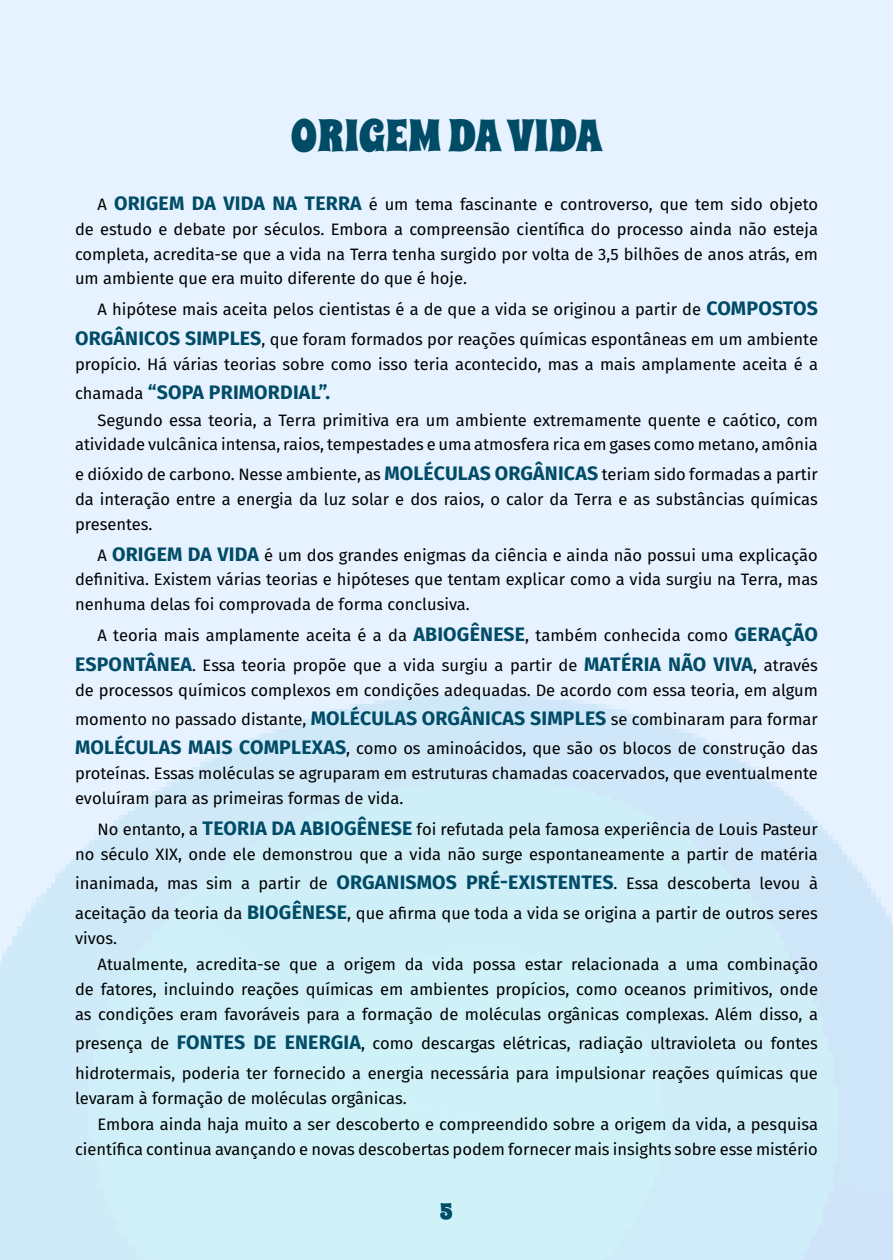
<style>
.page{position:relative;width:893px;height:1260px;background:#fff}
.page>*{position:absolute;margin:0;border:0;box-sizing:border-box;transform-origin:0 0}
.t1{font:45px "Spicy Rice";color:#004b66}
.t2{font:22.5px "Spicy Rice";color:#004b66}
.t3{font:700 19.5px "Fira Sans";letter-spacing:.01em;color:#004b66}
.t4{font:16.5px/24.9px "Fira Sans";color:#000}
.s1{font-weight:700;font-size:19.5px;color:#004b66}
.s2{font-weight:400;font-size:16.5px;color:#000}
</style>
<div class="page">
<div style="left:0;top:0;width:892px;height:1260px;background:linear-gradient(to bottom,#edf3ff,#cdedf7)"></div>
<h1 class="t1" style="left:291px;top:105px;width:312px">ORIGEM DA VIDA</h1>
<p class="t4" style="left:75px;top:191px;width:744px;text-align:justify;text-indent:23px">A <span class="s1">ORIGEM DA VIDA NA TERRA</span> é um tema fascinante e controverso, que tem sido objeto de estudo e debate por séculos. Embora a compreensão científica do processo ainda não esteja completa, acredita-se que a vida na Terra tenha surgido por volta de 3,5 bilhões de anos atrás, em um ambiente que era muito diferente do que é hoje.</p>
<p class="t4" style="left:75px;top:294px;width:744px;line-height:29.4px;text-align:right">A hipótese mais aceita pelos cientistas é a de que a vida se originou a partir de <span class="s1">COMPOSTOS<br>ORGÂNICOS SIMPLES</span>, que foram formados por reações químicas espontâneas em um ambiente</p>
<p class="t4" style="left:75px;top:351px;width:744px">propício. Há várias teorias sobre como isso teria acontecido, mas a mais amplamente aceita é a</p>
<p class="t3" style="left:75px;top:376px;width:257px"><span class="s2">chamada</span> “SOPA PRIMORDIAL”.</p>
<p class="t4" style="left:75px;top:407px;width:744px;text-align:right">Segundo essa teoria, a Terra primitiva era um ambiente extremamente quente e caótico, com atividade vulcânica intensa, raios, tempestades e uma atmosfera rica em gases como metano, amônia</p>
<p class="t4" style="left:75px;top:461px;width:744px;text-align:justify">e dióxido de carbono. Nesse ambiente, as <span class="s1">MOLÉCULAS ORGÂNICAS</span> teriam sido formadas a partir da interação entre a energia da luz solar e dos raios, o calor da Terra e as substâncias químicas presentes.</p>
<p class="t4" style="left:75px;top:542px;width:744px;text-align:justify;text-indent:23px">A <span class="s1">ORIGEM DA VIDA</span> é um dos grandes enigmas da ciência e ainda não possui uma explicação definitiva. Existem várias teorias e hipóteses que tentam explicar como a vida surgiu na Terra, mas nenhuma delas foi comprovada de forma conclusiva.</p>
<p class="t4" style="left:75px;top:620px;width:744px;line-height:29.4px;text-align:right">A teoria mais amplamente aceita é a da <span class="s1">ABIOGÊNESE</span>, também conhecida como <span class="s1">GERAÇÃO<br>ESPONTÂNEA</span>. Essa teoria propõe que a vida surgiu a partir de <span class="s1">MATÉRIA NÃO VIVA</span>, através</p>
<p class="t4" style="left:75px;top:675px;width:744px;line-height:29.4px;text-align:justify">de processos químicos complexos em condições adequadas. De acordo com essa teoria, em algum momento no passado distante, <span class="s1">MOLÉCULAS ORGÂNICAS SIMPLES</span> se combinaram para formar <span class="s1">MOLÉCULAS MAIS COMPLEXAS</span>, como os aminoácidos, que são os blocos de construção das</p>
<p class="t4" style="left:75px;top:761px;width:744px">proteínas. Essas moléculas se agruparam em estruturas chamadas coacervados, que eventualmente evoluíram para as primeiras formas de vida.</p>
<p class="t4" style="left:75px;top:816px;width:744px;text-align:right">No entanto, a <span class="s1">TEORIA DA ABIOGÊNESE</span> foi refutada pela famosa experiência de Louis Pasteur no século XIX, onde ele demonstrou que a vida não surge espontaneamente a partir de matéria</p>
<p class="t4" style="left:75px;top:869px;width:744px;line-height:29.4px">inanimada, mas sim a partir de <span class="s1">ORGANISMOS PRÉ-EXISTENTES</span>. Essa descoberta levou à aceitação da teoria da <span class="s1">BIOGÊNESE</span>, que afirma que toda a vida se origina a partir de outros seres</p>
<p class="t4" style="left:98px;top:924px;width:722px;line-height:26.4px;text-indent:-23px">vivos.<br>Atualmente, acredita-se que a origem da vida possa estar relacionada a uma combinação</p>
<p class="t4" style="left:75px;top:976px;width:744px">de fatores, incluindo reações químicas em ambientes propícios, como oceanos primitivos, onde as condições eram favoráveis para a formação de moléculas orgânicas complexas. Além disso, a</p>
<p class="t4" style="left:75px;top:1028px;width:744px;line-height:29.4px">presença de <span class="s1">FONTES DE ENERGIA</span>, como descargas elétricas, radiação ultravioleta ou fontes hidrotermais, poderia ter fornecido a energia necessária para impulsionar reações químicas que</p>
<p class="t4" style="left:98px;top:1084px;width:722px;line-height:26.4px;text-indent:-23px">levaram à formação de moléculas orgânicas.<br>Embora ainda haja muito a ser descoberto e compreendido sobre a origem da vida, a pesquisa</p>
<p class="t4" style="left:75px;top:1136px;width:744px">científica continua avançando e novas descobertas podem fornecer mais insights sobre esse mistério</p>
<h2 class="t2" style="left:440px;top:1196px;width:15px">5</h2>
</div>
